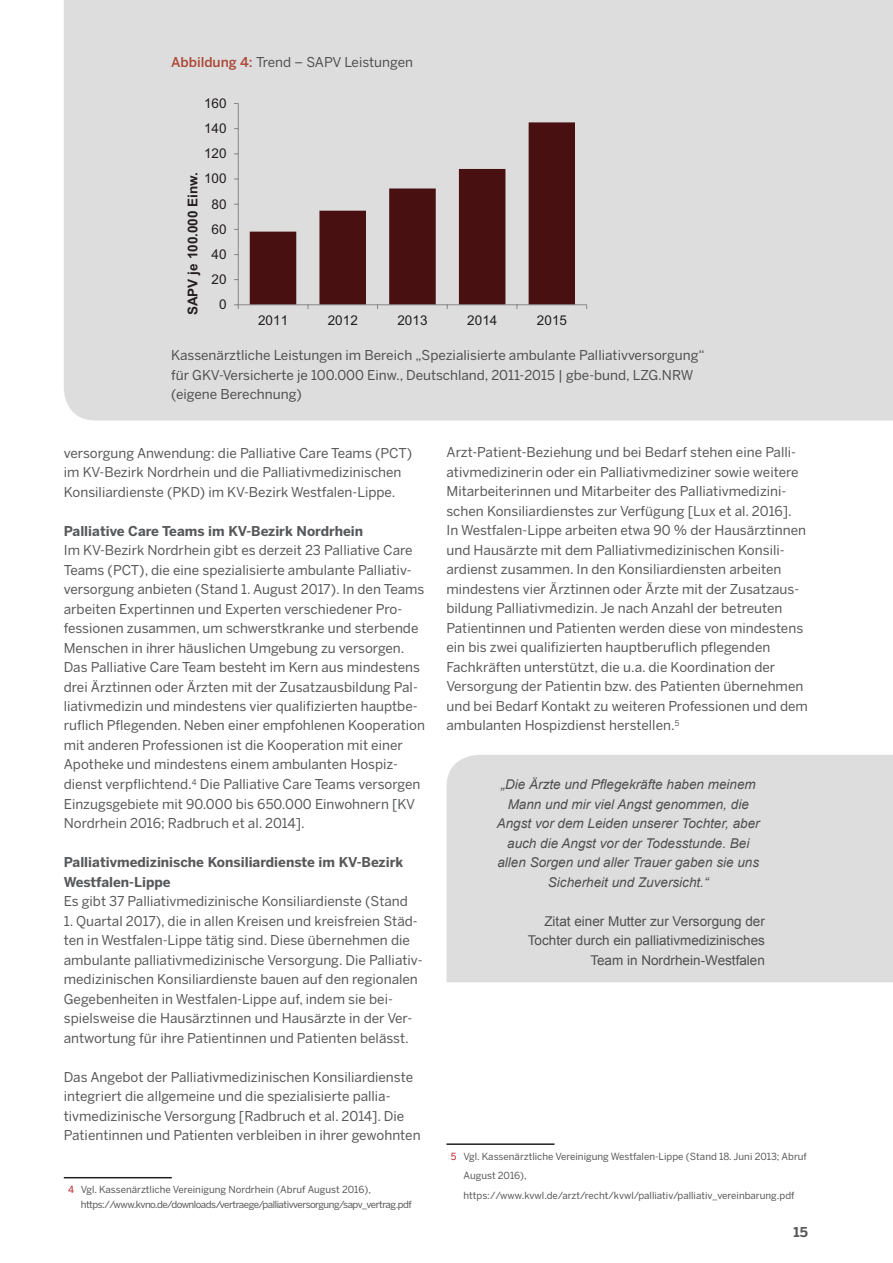
<style>
.page{position:relative;width:893px;height:1263px;background:#fff}
.page>*{position:absolute;margin:0;border:0;box-sizing:border-box;transform-origin:0 0}
.Fließtext_Bildunterz{font:13.5px/19.5px "Benton Sans";color:#57585a}
.Fließtext_Bildunterz-2{font:italic 13.5px/19.5px "Arial";color:#57585a;text-align:center}
.Absatzheadline_9_13{font:700 13.5px/19.5px "Benton Sans";color:#57585a}
.Fließtext_Bildunterz-3{font:13.5px/19.5px "Arial";color:#57585a;text-align:right}
.t1{font:13.5px "Arial";letter-spacing:-.005em;color:#231f20}
.t2{font:700 13.5px "Arial";color:#231f20}
.Paginierung{font:700 13.5px "Benton Sans";color:#57585a}
.Fußnoten_6_5_rot{font:9.75px/19.5px "Benton Sans";color:#57585a}
.Fußnoten_6_5_rot-2{font:9.75px/15px "Benton Sans";letter-spacing:-.05em;color:#57585a}
.s1{font-weight:500;color:#c3513e}
.s2{color:#b62024}
</style>
<div class="page">
<hr style="left:446px;top:1143px;width:108px;height:2px;background:#231f20">
<div style="left:446px;top:755px;width:447px;height:227px;background:#dedddd"></div>
<svg style="left:64px;top:0;width:829px;height:421px;background:#d1cccc"></svg>
<hr style="left:64px;top:1177px;width:108px;height:1px;background:#231f20">
<p class="Fließtext_Bildunterz" style="left:171px;top:53px;width:243px"><span class="s1">Abbildung 4:</span> Trend – SAPV Leistungen</p>
<p class="t1" style="left:204px;top:94px;width:24px">160</p>
<p class="t1" style="left:204px;top:119px;width:24px">140</p>
<p class="t1" style="left:204px;top:145px;width:24px">120</p>
<p class="t2" style="left:184px;top:315px;width:145px;rotate:-90deg">SAPV je 100.000 Einw.</p>
<p class="Fließtext_Bildunterz" style="left:171px;top:345px;width:535px">Kassenärztliche Leistungen im Bereich „Spezialisierte ambulante Palliativversorgung“ für GKV-Versicherte je 100.000 Einw., Deutschland, 2011-2015 | gbe-bund, LZG.NRW (eigene Berechnung)</p>
<p class="t1" style="left:204px;top:170px;width:24px">100</p>
<p class="t1" style="left:212px;top:195px;width:16px">80</p>
<p class="t1" style="left:212px;top:220px;width:16px">60</p>
<p class="t1" style="left:212px;top:245px;width:16px">40</p>
<p class="t1" style="left:212px;top:270px;width:16px">20</p>
<p class="t1" style="left:219px;top:296px;width:9px">0</p>
<p class="t1" style="left:258px;top:312px;width:32px">2011</p>
<p class="t1" style="left:328px;top:312px;width:32px">2012</p>
<p class="t1" style="left:397px;top:312px;width:32px">2013</p>
<p class="t1" style="left:467px;top:312px;width:32px">2014</p>
<p class="t1" style="left:537px;top:312px;width:32px">2015</p>
<p class="Fließtext_Bildunterz" style="left:64px;top:443px;width:350px">versorgung Anwendung: die Palliative Care Teams (PCT) im KV-Bezirk Nordrhein und die Palliativmedizinischen<br>Konsiliardienste (PKD) im KV-Bezirk Westfalen-Lippe.</p>
<p class="Absatzheadline_9_13" style="left:64px;top:521px;width:301px">Palliative Care Teams im KV-Bezirk Nordrhein</p>
<p class="Fließtext_Bildunterz" style="left:64px;top:540px;width:363px">Im KV-Bezirk Nordrhein gibt es derzeit 23 Palliative Care Teams (PCT), die eine spezialisierte ambulante Palliativ&shy;versorgung anbieten (Stand 1. August 2017). In den Teams arbeiten Expertinnen und Experten verschiedener Pro&shy;fessionen zusammen, um schwerstkranke und sterbende Menschen in ihrer häuslichen Umgebung zu versorgen.<br>Das Palliative Care Team besteht im Kern aus mindestens drei Ärztinnen oder Ärzten mit der Zusatzausbildung Pal&shy;liativmedizin und mindestens vier qualifizierten hauptbe&shy;ruflich Pflegenden. Neben einer empfohlenen Kooperation mit anderen Professionen ist die Kooperation mit einer Apotheke und mindestens einem ambulanten Hospiz&shy;dienst verpflichtend.<sup>4</sup> Die Palliative Care Teams versorgen</p>
<p class="Fließtext_Bildunterz" style="left:64px;top:794px;width:353px">Einzugsgebiete mit 90.000 bis 650.000 Einwohnern [KV<br>Nordrhein 2016; Radbruch et al. 2014].</p>
<p class="Absatzheadline_9_13" style="left:64px;top:852px;width:341px">Palliativmedizinische Konsiliardienste im KV-Bezirk<br>Westfalen-Lippe</p>
<p class="Fließtext_Bildunterz" style="left:64px;top:891px;width:346px">Es gibt 37 Palliativmedizinische Konsiliardienste (Stand</p>
<p class="Fließtext_Bildunterz" style="left:64px;top:911px;width:360px">1. Quartal 2017), die in allen Kreisen und kreisfreien Städ&shy;ten in Westfalen-Lippe tätig sind. Diese übernehmen die ambulante palliativmedizinische Versorgung. Die Palliativ&shy;medizinischen Konsiliardienste bauen auf den regionalen Gegebenheiten in Westfalen-Lippe auf, indem sie bei&shy;spielsweise die Hausärztinnen und Hausärzte in der Ver&shy;antwortung für ihre Patientinnen und Patienten belässt.</p>
<p class="Fließtext_Bildunterz" style="left:64px;top:1067px;width:358px">Das Angebot der Palliativmedizinischen Konsiliardienste integriert die allgemeine und die spezialisierte pallia&shy;tivmedizinische Versorgung [Radbruch et al. 2014]. Die Patientinnen und Patienten verbleiben in ihrer gewohnten</p>
<p class="Fußnoten_6_5_rot-2" style="left:81px;top:1181px;width:333px;text-indent:-13px"><span class="s2">4</span> Vgl. Kassenärztliche Vereinigung Nordrhein (Abruf August 2016), https://www.kvno.de/downloads/vertraege/palliativversorgung/sapv_vertrag.pdf</p>
<p class="Fließtext_Bildunterz" style="left:446px;top:443px;width:363px">Arzt-Patient-Beziehung und bei Bedarf stehen eine Palli&shy;ativmedizinerin oder ein Palliativmediziner sowie weitere Mitarbeiterinnen und Mitarbeiter des Palliativmedizini&shy;schen Konsiliardienstes zur Verfügung [Lux et al. 2016].<br>In Westfalen-Lippe arbeiten etwa 90 % der Hausärztinnen und Hausärzte mit dem Palliativmedizinischen Konsili&shy;ardienst zusammen. In den Konsiliardiensten arbeiten mindestens vier Ärztinnen oder Ärzte mit der Zusatzaus&shy;bildung Palliativmedizin. Je nach Anzahl der betreuten Patientinnen und Patienten werden diese von mindestens ein bis zwei qualifizierten hauptberuflich pflegenden Fachkräften unterstützt, die u.a. die Koordination der Versorgung der Patientin bzw. des Patienten übernehmen und bei Bedarf Kontakt zu weiteren Professionen und dem ambulanten Hospizdienst herstellen.<sup>5</sup></p>
<p class="Fließtext_Bildunterz-2" style="left:497px;top:775px;width:264px">„Die Ärzte und Pflegekräfte haben meinem Mann und mir viel Angst genommen, die Angst vor dem Leiden unserer Tochter, aber auch die Angst vor der Todesstunde. Bei allen Sorgen und aller Trauer gaben sie uns Sicherheit und Zuversicht.“</p>
<p class="Fließtext_Bildunterz-3" style="left:528px;top:911px;width:239px">Zitat einer Mutter zur Versorgung der<br>Tochter durch ein palliativmedizinisches<br>Team in Nordrhein-Westfalen</p>
<p class="Fußnoten_6_5_rot" style="left:463px;top:1146px;width:345px;text-indent:-13px"><span class="s2">5</span> Vgl. Kassenärztliche Vereinigung Westfalen-Lippe (Stand 18. Juni 2013; Abruf<br>August 2016), https://www.kvwl.de/arzt/recht/kvwl/palliativ/palliativ_vereinbarung.pdf</p>
<p class="Paginierung" style="left:793px;top:1224px;width:16px">15</p>
</div>
